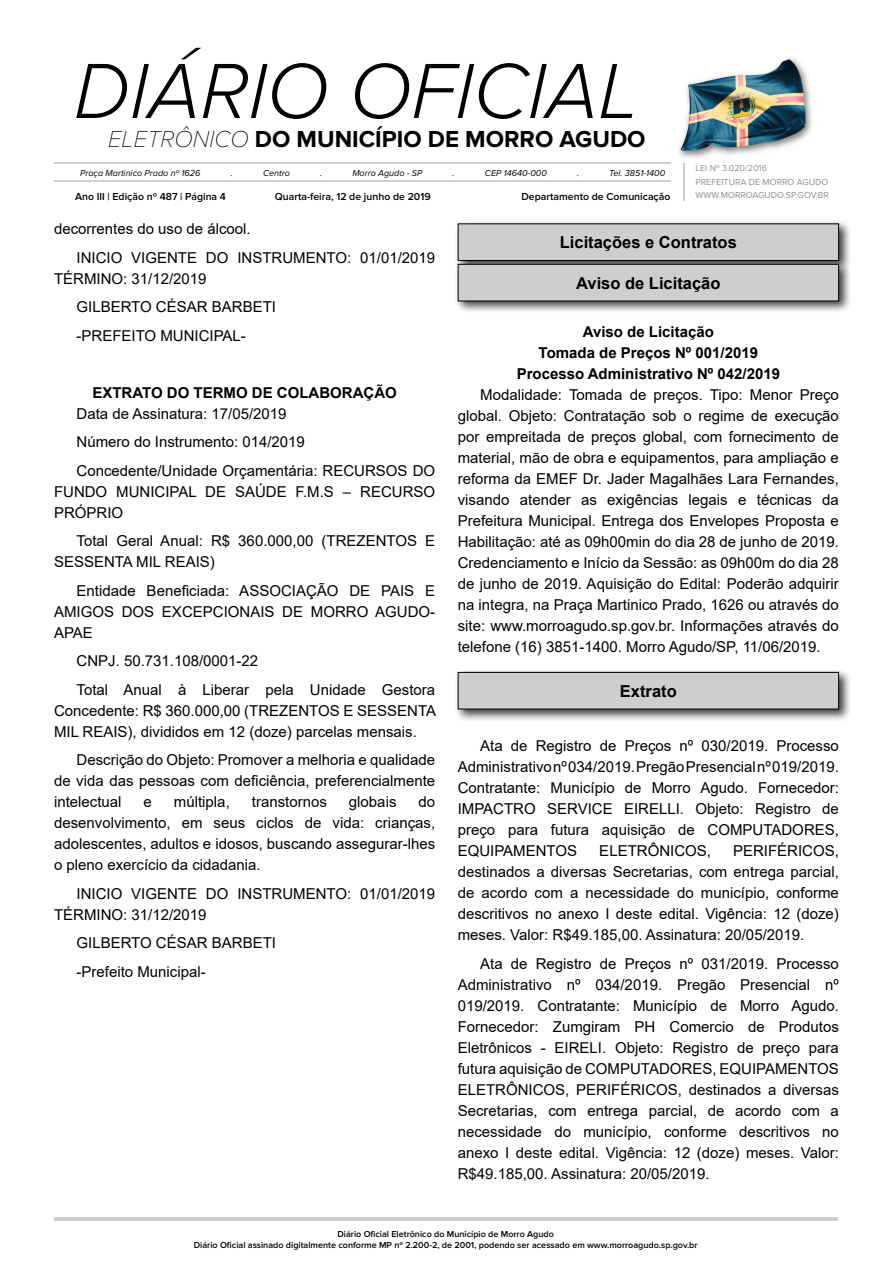
<style>
.page{position:relative;width:893px;height:1263px;background:#fff}
.page>*{position:absolute;margin:0;border:0;box-sizing:border-box;transform-origin:0 0}
.t1{font:italic 300 81px "Proxima Nova";color:#000}
.t2{font:700 24px "Proxima Nova";color:#000}
.t3{font:700 16.5px "Arial";color:#000}
._2_-_Corpo{font:15px/21px "Arial";color:#000;text-align:justify}
._1_-_Cabeçalho{font:700 15px "Arial";color:#000}
.t4{font:600 10.5px "Proxima Nova";color:#000}
.t5{font:600 9px/10.8px "Proxima Nova";color:#000;text-align:center}
.t6{font:italic 9px "Proxima Nova";color:#000}
.t7{font:9px/13.5px "Proxima Nova";color:#929090}
.s1{font-weight:100;font-style:italic}
</style>
<div class="page">
<hr style="left:54px;top:1218px;width:783px;height:3px;background:#cecece">
<hr style="left:54px;top:163px;width:616px;height:1px;background:#cecece">
<hr style="left:54px;top:180px;width:616px;height:1px;background:#d1cecf">
<img style="left:679px;top:57px;width:133px;height:101px">
<hr style="left:683px;top:163px;width:2px;height:37px;background:#cecece">
<div style="left:454px;top:220px;width:397px;height:54px;background:#000;opacity:.75"></div>
<div style="left:458px;top:224px;width:381px;height:36px;background:#cecece"></div>
<div style="left:454px;top:260px;width:397px;height:54px;background:#000;opacity:.75"></div>
<div style="left:458px;top:264px;width:381px;height:37px;background:#cecece"></div>
<div style="left:458px;top:264px;width:381px;height:37px;border:1px solid #000"></div>
<div style="left:454px;top:668px;width:397px;height:54px;background:#000;opacity:.75"></div>
<div style="left:458px;top:672px;width:381px;height:37px;background:#cecece"></div>
<div style="left:458px;top:672px;width:381px;height:37px;border:1px solid #000"></div>
<h1 class="t1" style="left:74px;top:31px;width:568px">DIÁRIO OFICIAL</h1>
<h2 class="t2" style="left:108px;top:125px;width:539px"><span class="s1">ELETRÔNICO</span> DO MUNICÍPIO DE MORRO AGUDO</h2>
<p class="t6" style="left:80px;top:166px;width:122px">Praça Martinico Prado nº 1626</p>
<p class="t6" style="left:231px;top:166px;width:4px">.</p>
<p class="t6" style="left:263px;top:166px;width:28px">Centro</p>
<p class="t6" style="left:320px;top:166px;width:4px">.</p>
<p class="t6" style="left:352px;top:166px;width:72px">Morro Agudo - SP</p>
<p class="t6" style="left:453px;top:166px;width:4px">.</p>
<p class="t6" style="left:485px;top:166px;width:63px">CEP 14640-000</p>
<p class="t6" style="left:577px;top:166px;width:4px">.</p>
<p class="t6" style="left:609px;top:166px;width:57px">Tel. 3851-1400</p>
<p class="t4" style="left:75px;top:190px;width:153px">Ano III | Edição nº 487 | Página 4</p>
<p class="t4" style="left:275px;top:190px;width:157px">Quarta-feira, 12 de junho de 2019</p>
<p class="t4" style="left:521px;top:190px;width:150px">Departamento de Comunicação</p>
<p class="t7" style="left:695px;top:162px;width:135px">LEI Nº 3.020/2016<br>PREFEITURA DE MORRO AGUDO<br>WWW.MORROAGUDO.SP.GOV.BR</p>
<p class="_2_-_Corpo" style="left:54px;top:218px;width:198px">decorrentes do uso de álcool.</p>
<p class="_2_-_Corpo" style="left:54px;top:247px;width:383px;text-indent:22px">INICIO VIGENTE DO INSTRUMENTO: 01/01/2019<br>TÉRMINO: 31/12/2019</p>
<p class="_2_-_Corpo" style="left:76px;top:296px;width:201px">GILBERTO CÉSAR BARBETI</p>
<p class="_2_-_Corpo" style="left:76px;top:325px;width:171px">-PREFEITO MUNICIPAL-</p>
<p class="_1_-_Cabeçalho" style="left:92px;top:382px;width:306px">EXTRATO DO TERMO DE COLABORAÇÃO</p>
<p class="_2_-_Corpo" style="left:76px;top:403px;width:212px">Data de Assinatura: 17/05/2019</p>
<p class="_2_-_Corpo" style="left:76px;top:431px;width:230px">Número do Instrumento: 014/2019</p>
<p class="_2_-_Corpo" style="left:54px;top:460px;width:383px;text-indent:22px">Concedente/Unidade Orçamentária: RECURSOS DO FUNDO MUNICIPAL DE SAÚDE F.M.S – RECURSO PRÓPRIO</p>
<p class="_2_-_Corpo" style="left:54px;top:530px;width:383px;text-indent:22px">Total Geral Anual: R$ 360.000,00 (TREZENTOS E<br>SESSENTA MIL REAIS)</p>
<p class="_2_-_Corpo" style="left:54px;top:580px;width:383px;text-indent:22px">Entidade Beneficiada: ASSOCIAÇÃO DE PAIS E AMIGOS DOS EXCEPCIONAIS DE MORRO AGUDO-APAE</p>
<p class="_2_-_Corpo" style="left:76px;top:650px;width:183px">CNPJ. 50.731.108/0001-22</p>
<p class="_2_-_Corpo" style="left:54px;top:679px;width:384px;text-indent:22px">Total Anual à Liberar pela Unidade Gestora Concedente: R$ 360.000,00 (TREZENTOS E SESSENTA MIL REAIS), divididos em 12 (doze) parcelas mensais.</p>
<p class="_2_-_Corpo" style="left:54px;top:749px;width:383px;text-indent:22px">Descrição do Objeto: Promover a melhoria e qualidade de vida das pessoas com deficiência, preferencialmente intelectual</p>
<p class="_2_-_Corpo" style="left:144px;top:791px;width:10px">e</p>
<p class="_2_-_Corpo" style="left:174px;top:791px;width:57px">múltipla,</p>
<p class="_2_-_Corpo" style="left:252px;top:791px;width:77px">transtornos</p>
<p class="_2_-_Corpo" style="left:349px;top:791px;width:49px">globais</p>
<p class="_2_-_Corpo" style="left:54px;top:791px;width:383px;text-indent:365px">do desenvolvimento, em seus ciclos de vida: crianças, adolescentes, adultos e idosos, buscando assegurar-lhes o pleno exercício da cidadania.</p>
<p class="_2_-_Corpo" style="left:54px;top:883px;width:383px;text-indent:22px">INICIO VIGENTE DO INSTRUMENTO: 01/01/2019<br>TÉRMINO: 31/12/2019</p>
<p class="_2_-_Corpo" style="left:76px;top:932px;width:201px">GILBERTO CÉSAR BARBETI</p>
<p class="_2_-_Corpo" style="left:76px;top:961px;width:131px">-Prefeito Municipal-</p>
<p class="t3" style="left:560px;top:231px;width:178px">Licitações e Contratos</p>
<p class="t3" style="left:576px;top:271px;width:146px">Aviso de Licitação</p>
<p class="_1_-_Cabeçalho" style="left:583px;top:321px;width:133px">Aviso de Licitação</p>
<p class="_1_-_Cabeçalho" style="left:539px;top:342px;width:221px">Tomada de Preços Nº 001/2019</p>
<p class="_1_-_Cabeçalho" style="left:517px;top:363px;width:265px">Processo Administrativo Nº 042/2019</p>
<p class="_2_-_Corpo" style="left:458px;top:384px;width:383px;text-indent:22px">Modalidade: Tomada de preços. Tipo: Menor Preço global. Objeto: Contratação sob o regime de execução por empreitada de preços global, com fornecimento de material, mão de obra e equipamentos, para ampliação e reforma da EMEF Dr. Jader Magalhães Lara Fernandes, visando atender as exigências legais e técnicas da Prefeitura Municipal. Entrega dos Envelopes Proposta e Habilitação: até as 09h00min do dia 28 de junho de 2019.<br>Credenciamento e Início da Sessão: as 09h00m do dia 28 de junho de 2019. Aquisição do Edital: Poderão adquirir na integra, na Praça Martinico Prado, 1626 ou através do site: www.morroagudo.sp.gov.br. Informações através do telefone (16) 3851-1400. Morro Agudo/SP, 11/06/2019.</p>
<p class="t3" style="left:620px;top:679px;width:58px">Extrato</p>
<p class="_2_-_Corpo" style="left:458px;top:735px;width:383px;text-indent:22px">Ata de Registro de Preços nº 030/2019. Processo Administrativo nº 034/2019. Pregão Presencial nº 019/2019.<br>Contratante: Município de Morro Agudo. Fornecedor:<br>IMPACTRO SERVICE EIRELLI. Objeto: Registro de preço para futura aquisição de COMPUTADORES, EQUIPAMENTOS</p>
<p class="_2_-_Corpo" style="left:458px;top:840px;width:383px;text-indent:275px">PERIFÉRICOS, destinados a diversas Secretarias, com entrega parcial, de acordo com a necessidade do município, conforme descritivos no anexo I deste edital. Vigência: 12 (doze) meses. Valor: R$49.185,00. Assinatura: 20/05/2019.</p>
<p class="_2_-_Corpo" style="left:458px;top:953px;width:383px;text-indent:22px">Ata de Registro de Preços nº 031/2019. Processo Administrativo nº 034/2019. Pregão Presencial nº 019/2019. Contratante: Município de Morro Agudo.<br>Fornecedor: Zumgiram PH Comercio de Produtos Eletrônicos - EIRELI. Objeto: Registro de preço para futura aquisição de COMPUTADORES, EQUIPAMENTOS ELETRÔNICOS, PERIFÉRICOS, destinados a diversas Secretarias, com entrega parcial, de acordo com a necessidade do município, conforme descritivos no anexo I deste edital. Vigência: 12 (doze) meses. Valor:<br>R$49.185,00. Assinatura: 20/05/2019.</p>
<p class="_2_-_Corpo" style="left:599px;top:840px;width:113px">ELETRÔNICOS,</p>
<p class="t5" style="left:194px;top:1229px;width:505px">Diário Oficial Eletrônico do Município de Morro Agudo<br>Diário Oficial assinado digitalmente conforme MP nº 2.200-2, de 2001, podendo ser acessado em www.morroagudo.sp.gov.br</p>
</div>
